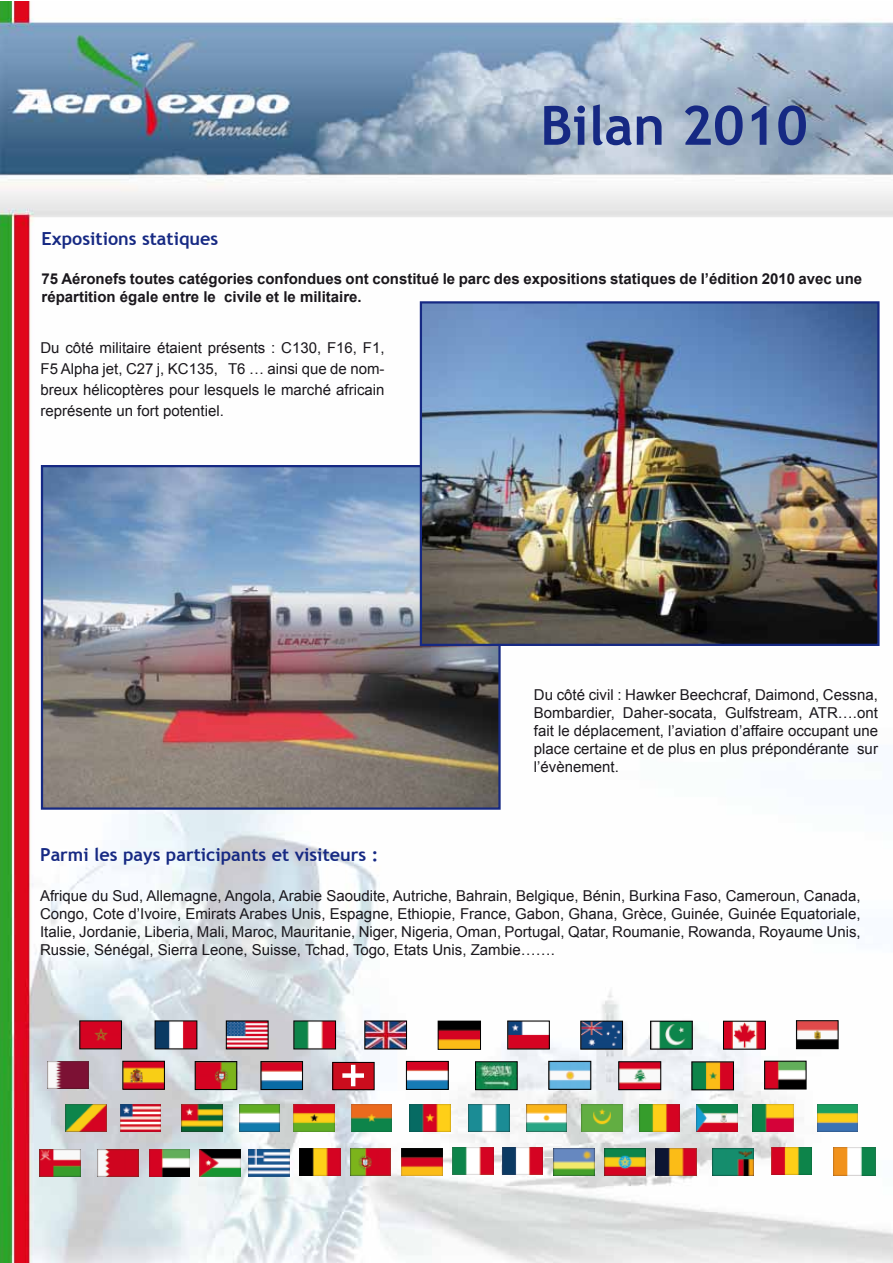
<style>
.page{position:relative;width:893px;height:1263px;background:#fff}
.page>*{position:absolute;margin:0;border:0;box-sizing:border-box;transform-origin:0 0}
.t1{font:700 54px "Trebuchet MS";color:#162983}
.t2{font:700 18px "Trebuchet MS";color:#162983}
.t3{font:15px/18px "Arial";color:#1a171c;text-align:justify}
.t4{font:700 15px/18px "Arial";color:#1a171c}
</style>
<div class="page">
<img style="left:0;top:1px;width:893px;height:1262px">
<img style="left:82px;top:1023px;width:38px;height:24px">
<img style="left:157px;top:1023px;width:38px;height:24px">
<div style="left:155px;top:1021px;width:42px;height:28px;border:1px solid #000"></div>
<img style="left:228px;top:1023px;width:38px;height:24px">
<img style="left:296px;top:1023px;width:38px;height:24px">
<div style="left:294px;top:1021px;width:42px;height:28px;border:1px solid #000"></div>
<img style="left:367px;top:1023px;width:38px;height:24px">
<div style="left:365px;top:1021px;width:42px;height:28px;border:1px solid #000"></div>
<img style="left:509px;top:1023px;width:38px;height:24px">
<div style="left:507px;top:1021px;width:42px;height:28px;border:1px solid #000"></div>
<img style="left:583px;top:1023px;width:38px;height:24px">
<div style="left:581px;top:1021px;width:42px;height:28px;border:1px solid #000"></div>
<img style="left:652px;top:1023px;width:38px;height:24px">
<div style="left:650px;top:1021px;width:42px;height:28px;border:1px solid #000"></div>
<img style="left:725px;top:1023px;width:38px;height:24px">
<div style="left:723px;top:1021px;width:42px;height:28px;border:1px solid #000"></div>
<img style="left:798px;top:1022px;width:38px;height:25px">
<div style="left:796px;top:1020px;width:42px;height:29px;border:1px solid #000"></div>
<img style="left:440px;top:1023px;width:39px;height:24px">
<div style="left:438px;top:1021px;width:43px;height:28px;border:1px solid #000"></div>
<img style="left:125px;top:1063px;width:38px;height:24px">
<div style="left:123px;top:1061px;width:42px;height:28px;border:1px solid #000"></div>
<img style="left:197px;top:1063px;width:38px;height:25px">
<div style="left:195px;top:1061px;width:42px;height:29px;border:1px solid #000"></div>
<img style="left:263px;top:1063px;width:38px;height:25px">
<div style="left:261px;top:1061px;width:42px;height:29px;border:1px solid #000"></div>
<img style="left:408px;top:1063px;width:38px;height:24px">
<div style="left:406px;top:1061px;width:42px;height:28px;border:1px solid #000"></div>
<img style="left:477px;top:1063px;width:38px;height:25px">
<div style="left:475px;top:1061px;width:42px;height:29px;border:1px solid #000"></div>
<img style="left:550px;top:1063px;width:39px;height:24px">
<div style="left:548px;top:1061px;width:43px;height:28px;border:1px solid #000"></div>
<img style="left:620px;top:1063px;width:39px;height:25px">
<div style="left:618px;top:1061px;width:43px;height:29px;border:1px solid #000"></div>
<img style="left:694px;top:1064px;width:38px;height:24px">
<div style="left:692px;top:1062px;width:42px;height:28px;border:1px solid #000"></div>
<img style="left:766px;top:1063px;width:38px;height:24px">
<div style="left:764px;top:1061px;width:42px;height:28px;border:1px solid #000"></div>
<div style="left:333px;top:1062px;width:41px;height:28px;background:#cb0d1d"></div>
<div style="left:333px;top:1062px;width:41px;height:28px;border:1px solid #000"></div>
<svg style="left:342px;top:1065px;width:22px;height:21px"></svg>
<img style="left:48px;top:1062px;width:40px;height:27px">
<img style="left:66px;top:1104px;width:40px;height:27px">
<img style="left:120px;top:1104px;width:41px;height:27px">
<img style="left:182px;top:1104px;width:41px;height:27px">
<img style="left:239px;top:1104px;width:41px;height:27px">
<img style="left:294px;top:1104px;width:40px;height:27px">
<img style="left:351px;top:1104px;width:41px;height:27px">
<img style="left:410px;top:1104px;width:40px;height:27px">
<img style="left:469px;top:1104px;width:40px;height:27px">
<img style="left:526px;top:1104px;width:41px;height:27px">
<img style="left:582px;top:1104px;width:40px;height:27px">
<img style="left:639px;top:1104px;width:41px;height:27px">
<img style="left:697px;top:1104px;width:40px;height:27px">
<img style="left:752px;top:1104px;width:41px;height:27px">
<img style="left:817px;top:1104px;width:41px;height:27px">
<img style="left:833px;top:1147px;width:42px;height:28px">
<img style="left:771px;top:1147px;width:41px;height:27px">
<img style="left:713px;top:1148px;width:41px;height:27px">
<img style="left:656px;top:1148px;width:41px;height:27px">
<img style="left:605px;top:1148px;width:41px;height:27px">
<img style="left:553px;top:1148px;width:41px;height:27px">
<img style="left:502px;top:1147px;width:41px;height:27px">
<img style="left:453px;top:1147px;width:40px;height:27px">
<img style="left:402px;top:1148px;width:40px;height:27px">
<img style="left:350px;top:1148px;width:41px;height:27px">
<img style="left:299px;top:1148px;width:41px;height:27px">
<img style="left:249px;top:1149px;width:40px;height:27px">
<img style="left:199px;top:1149px;width:41px;height:27px">
<img style="left:149px;top:1149px;width:41px;height:27px">
<img style="left:97px;top:1149px;width:41px;height:27px">
<img style="left:39px;top:1149px;width:41px;height:27px">
<img style="left:44px;top:468px;width:454px;height:339px">
<div style="left:41px;top:465px;width:460px;height:345px;border:2px solid #162983"></div>
<img style="left:423px;top:304px;width:454px;height:339px">
<div style="left:420px;top:301px;width:460px;height:345px;border:2px solid #162983"></div>
<h1 class="t1" style="left:540px;top:92px;width:269px">Bilan 2010</h1>
<p class="t2" style="left:42px;top:227px;width:178px">Expositions statiques</p>
<p class="t4" style="left:42px;top:271px;width:822px">75 Aéronefs toutes catégories confondues ont constitué le parc des expositions statiques de l’édition 2010 avec une répartition égale entre le civile et le militaire.</p>
<p class="t3" style="left:40px;top:337px;width:346px;line-height:21px">Du côté militaire étaient présents : C130, F16, F1, F5 Alpha jet, C27 j, KC135, T6 … ainsi que de nom&shy;breux hélicoptères pour lesquels le marché africain représente un fort potentiel.</p>
<p class="t3" style="left:534px;top:686px;width:346px">Du côté civil : Hawker Beechcraf, Daimond, Cessna, Bombardier, Daher-socata, Gulfstream, ATR….ont fait le déplacement, l’aviation d’affaire occupant une place certaine et de plus en plus prépondérante sur l’évènement.</p>
<p class="t2" style="left:40px;top:843px;width:340px">Parmi les pays participants et visiteurs :</p>
<p class="t3" style="left:40px;top:886px;width:822px">Afrique du Sud, Allemagne, Angola, Arabie Saoudite, Autriche, Bahrain, Belgique, Bénin, Burkina Faso, Cameroun, Canada, Congo, Cote d’Ivoire, Emirats Arabes Unis, Espagne, Ethiopie, France, Gabon, Ghana, Grèce, Guinée, Guinée Equatoriale, Italie, Jordanie, Liberia, Mali, Maroc, Mauritanie, Niger, Nigeria, Oman, Portugal, Qatar, Roumanie, Rowanda, Royaume Unis, Russie, Sénégal, Sierra Leone, Suisse, Tchad, Togo, Etats Unis, Zambie…….</p>
</div>
